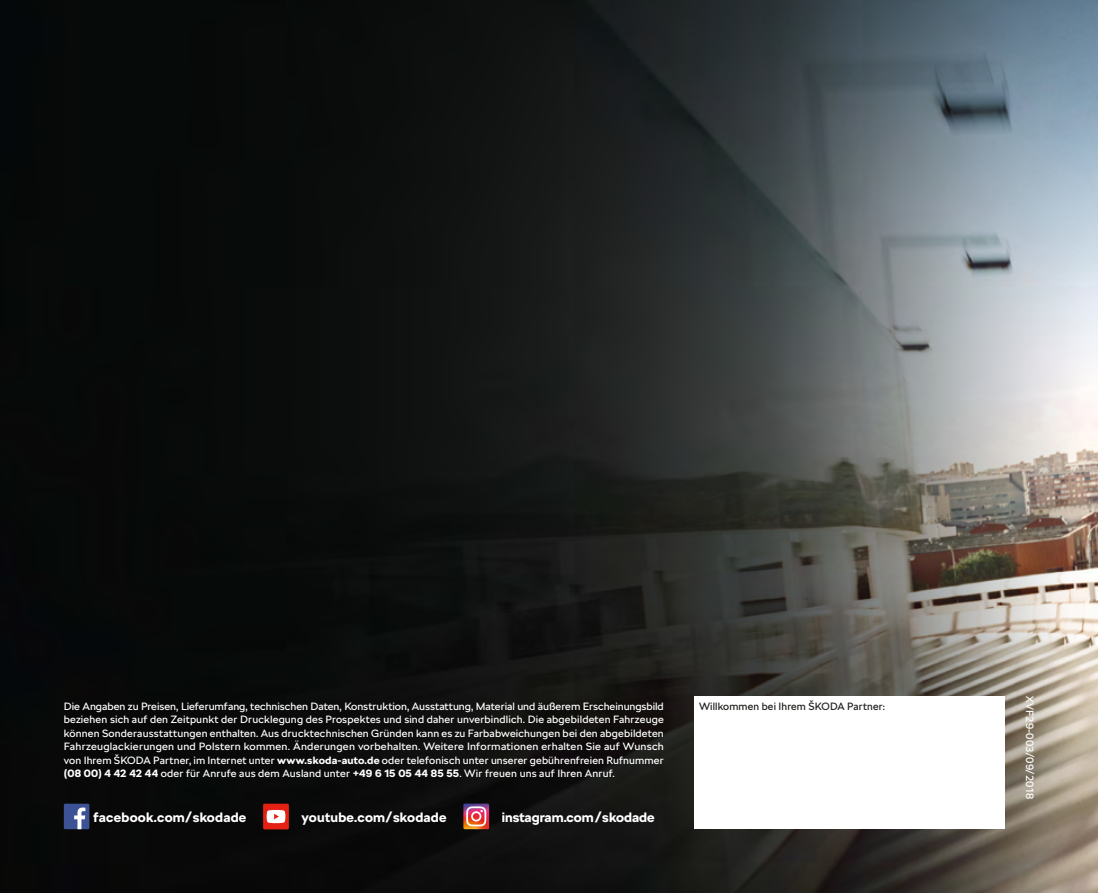
<style>
.page{position:relative;width:1098px;height:893px;background:#fff}
.page>*{position:absolute;margin:0;border:0;box-sizing:border-box;transform-origin:0 0}
.t1{font:700 13.5px "SKODA Next";letter-spacing:.02em;color:#fff}
.t2{font:700 13.5px "SKODA Next";color:#fff}
.t3{font:10.5px/13.5px "SKODA Next";letter-spacing:.01em;color:#fff;text-align:justify;scale:1.04 1}
.t4{font:10.5px "SKODA Next";letter-spacing:.015em;color:#1d1d1b}
.t5{font:10.5px "SKODA Next";letter-spacing:.01em;color:#fff}
.s1{font-weight:700}
</style>
<div class="page">
<img style="left:0;top:0;width:1097px;height:893px">
<div style="left:693px;top:696px;width:310px;height:133px;background:#fff"></div>
<div style="left:64px;top:804px;width:25px;height:25px;background:#3d5294"></div>
<svg style="left:74px;top:807px;width:11px;height:22px"></svg>
<div style="left:263px;top:804px;width:26px;height:25px;background:#e42113"></div>
<svg style="left:266px;top:810px;width:19px;height:13px"></svg>
<svg style="left:463px;top:804px;width:26px;height:25px"></svg>
<p class="t3" style="left:64px;top:699px;width:578px">Die Angaben zu Preisen, Lieferumfang, technischen Daten, Konstruktion, Ausstattung, Material und äußerem Erscheinungsbild beziehen sich auf den Zeitpunkt der Drucklegung des Prospektes und sind daher unverbindlich. Die abgebildeten Fahrzeuge können Sonderausstattungen enthalten. Aus drucktechnischen Gründen kann es zu Farbabweichungen bei den abgebildeten Fahrzeuglackierungen und Polstern kommen. Änderungen vorbehalten. Weitere Informationen erhalten Sie auf Wunsch von Ihrem ŠKODA Partner, im Internet unter <span class="s1">www.skoda-auto.de</span> oder telefonisch unter unserer gebührenfreien Rufnummer <span class="s1">(08 00) 4 42 42 44</span> oder für Anrufe aus dem Ausland unter <span class="s1">+49 6 15 05 44 85 55</span>. Wir freuen uns auf Ihren Anruf.</p>
<p class="t4" style="left:698px;top:700px;width:187px">Willkommen bei Ihrem ŠKODA Partner:</p>
<p class="t1" style="left:94px;top:809px;width:154px">facebook.com/skodade</p>
<p class="t1" style="left:301px;top:809px;width:146px">youtube.com/skodade</p>
<p class="t2" style="left:501px;top:809px;width:154px">instagram.com/skodade</p>
<p class="t5" style="left:1035px;top:696px;width:104px;rotate:90deg">XVF29-003/09/2018</p>
</div>
